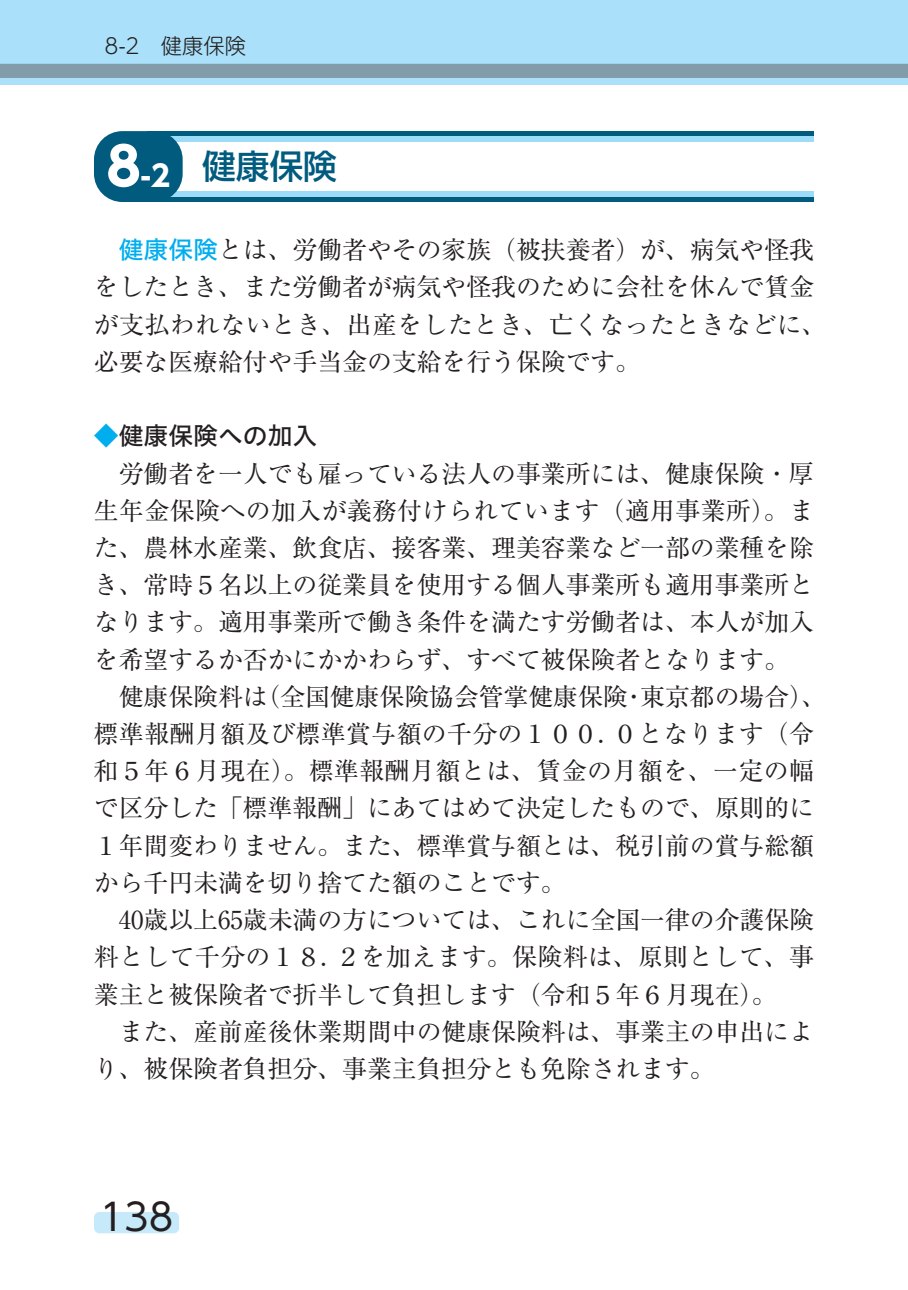
<style>
.page{position:relative;width:908px;height:1290px;background:#fff}
.page>*{position:absolute;margin:0;border:0;box-sizing:border-box;transform-origin:0 0}
.t1{font:37.25px "UD Shin Go Pro";color:#231f20}
.t2{font:500 33.75px "UD Shin Go Pro";color:#005b7f}
.t3{font:700 29.25px "UD Shin Go Pro";color:#fff}
.t4{font:24.75px/37.2px "Ryumin Pro";color:#231f20}
.t5{font:24.75px "Ryumin Pro";letter-spacing:.02em;color:#231f20}
.t6{font:24.75px "Hiragino UD Sans Std N W5";color:#231f20}
.t7{font:300 21.25px "UD Shin M Go Pro";color:#231f20}
.s1{font-size:52.25px}
.s2{font-family:"Hiragino UD Sans Std N W5";color:#00aeef}
.s3{color:#00aeef}
.s4{font-family:"Koz Min Pr 6 N"}
</style>
<div class="page">
<div style="left:147px;top:197px;width:666px;height:5px;background:#005b7f"></div>
<div style="left:147px;top:191px;width:666px;height:6px;background:#9cdcf8"></div>
<div style="left:147px;top:131px;width:666px;height:5px;background:#005b7f"></div>
<div style="left:147px;top:136px;width:666px;height:6px;background:#9cdcf8"></div>
<div style="left:94px;top:131px;width:88px;height:71px;background:#005b7f;border-radius:28px"></div>
<div style="left:0;top:0;width:907px;height:85px;background:#aae0f9"></div>
<div style="left:0;top:64px;width:907px;height:14px;background:#839ca9"></div>
<div style="left:94px;top:1212px;width:85px;height:21px;background:#c6eafa;border-radius:5px"></div>
<p class="t7" style="left:105px;top:29px;width:143px">8-2　健康保険</p>
<p class="t3" style="left:106px;top:152px;width:65px"><span class="s1">8</span>-2</p>
<h2 class="t2" style="left:202px;top:139px;width:136px">健康保険</h2>
<p class="t4" style="left:94px;top:230px;width:733px;text-indent:25px"><span class="s2">健康保険</span>とは、労働者やその家族（被扶養者）が、病気や怪我をしたとき、また労働者が病気や怪我のために会社を休んで賃金が支払われないとき、出産をしたとき、亡くなったときなどに、必要な医療給付や手当金の支給を行う保険です。</p>
<p class="t6" style="left:94px;top:417px;width:225px"><span class="s3">◆</span>健康保険への加入</p>
<p class="t4" style="left:119px;top:453px;width:696px">労働者を一人でも雇っている法人の事業所には、健康保険・厚</p>
<p class="t5" style="left:94px;top:491px;width:721px">生年金保険への加入が義務付けられています（適用事業所）。ま</p>
<p class="t4" style="left:94px;top:527px;width:721px">た、農林水産業、飲食店、接客業、理美容業など一部の業種を除</p>
<p class="t4" style="left:94px;top:565px;width:721px">き、常時５名以上の従業員を使用する個人事業所も適用事業所と</p>
<p class="t4" style="left:94px;top:602px;width:721px">なります。適用事業所で働き条件を満たす労働者は、本人が加入</p>
<p class="t4" style="left:94px;top:639px;width:696px">を希望するか否かにかかわらず、すべて被保険者となります。</p>
<p class="t4" style="left:640px;top:676px;width:188px">東京都の場合、(</p>
<p class="t4" style="left:255px;top:676px;width:374px">（全国健康保険協会管掌健康保険</p>
<p class="t4" style="left:94px;top:676px;width:721px;text-indent:25px">健康保険料は<br>標準報酬月額及び標準賞与額の千分の１００<span class="s4">.</span> ０となります（令和５年６月現在）。標準報酬月額とは、賃金の月額を、一定の幅で区分した「標準報酬」にあてはめて決定したもので、原則的に<br>１年間変わりません。また、標準賞与額とは、税引前の賞与総額から千円未満を切り捨てた額のことです。</p>
<p class="t4" style="left:94px;top:899px;width:721px;text-align:justify;text-indent:25px">40歳以上65歳未満の方については、これに全国一律の介護保険料として千分の１８<span class="s4">.</span> ２を加えます。保険料は、原則として、事業主と被保険者で折半して負担します（令和５年６月現在。(</p>
<p class="t4" style="left:94px;top:1011px;width:721px;text-indent:25px">また、産前産後休業期間中の健康保険料は、事業主の申出により、被保険者負担分、事業主負担分とも免除されます。</p>
<p class="t4" style="left:621px;top:676px;width:26px">・</p>
<h1 class="t1" style="left:100px;top:1186px;width:75px">138</h1>
</div>
